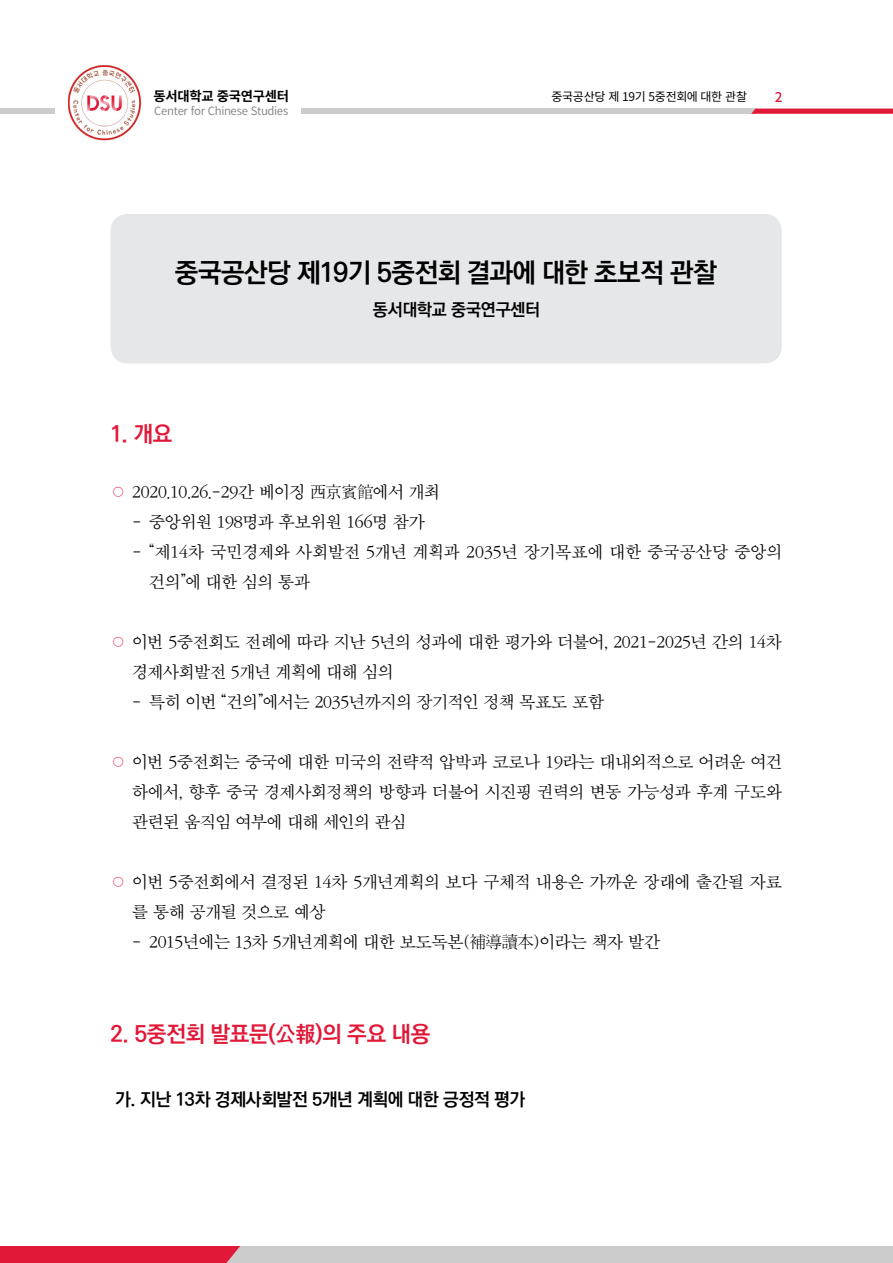
<style>
.page{position:relative;width:893px;height:1263px;background:#fff}
.page>*{position:absolute;margin:0;border:0;box-sizing:border-box;transform-origin:0 0}
.t1{font:27px "Ko Pub World Dotum PB";letter-spacing:-.02em;color:#000}
.t2{font:22.5px "Ko Pub World Dotum PB";letter-spacing:-.01em;color:#e11837}
.t3{font:18px "Ko Pub World Dotum PB";letter-spacing:-.02em;color:#000}
.t4{font:17.25px/30px "SMSS Myung Jo 10 Std";letter-spacing:-.09em;color:#000}
.t5{font:17.25px "Ko Pub World Dotum PB";letter-spacing:-.015em;color:#000}
.t6{font:500 13.5px "Noto Sans CJ Kkr";color:#e11837}
.t7{font:700 13.35px "Noto Sans CJ Kkr";letter-spacing:-.02em;color:#000}
.t8{font:12px "Noto Sans CJ Kkr";letter-spacing:-.02em;color:#000}
.t9{font:600 11.4px "Noto Sans CJ Kkr";letter-spacing:-.025em;color:#808080}
.s1{color:#e11837}
</style>
<div class="page">
<div style="left:301px;top:109px;width:455px;height:5px;background:#ccc"></div>
<div style="left:0;top:109px;width:55px;height:5px;background:#ccc"></div>
<div style="left:0;top:1246px;width:893px;height:17px;background:#ccc"></div>
<div style="left:0;top:1246px;width:240px;height:17px;background:#e11837"></div>
<svg style="left:751px;top:109px;width:142px;height:5px"></svg>
<img style="left:68px;top:65px;width:73px;height:76px">
<div style="left:111px;top:214px;width:671px;height:149px;background:#e6e7e9;border-radius:17px"></div>
<p class="t7" style="left:154px;top:89px;width:137px">동서대학교 중국연구센터</p>
<p class="t9" style="left:154px;top:104px;width:136px">Center for Chinese Studies</p>
<p class="t8" style="left:551px;top:90px;width:197px">중국공산당 제 19기 5중전회에 대한 관찰</p>
<p class="t6" style="left:775px;top:89px;width:9px">2</p>
<h1 class="t1" style="left:175px;top:253px;width:543px">중국공산당 제19기 5중전회 결과에 대한 초보적 관찰</h1>
<p class="t5" style="left:373px;top:297px;width:169px">동서대학교 중국연구센터</p>
<h2 class="t2" style="left:110px;top:418px;width:64px">1. 개요</h2>
<p class="t4" style="left:110px;top:478px;width:333px"><span class="s1">○</span> 2020.10.26.-29간 베이징 西京賓館에서 개최</p>
<p class="t4" style="left:131px;top:508px;width:295px">- 중앙위원 198명과 후보위원 166명 참가</p>
<p class="t4" style="left:149px;top:538px;width:636px;text-indent:-17px">- “제14차 국민경제와 사회발전 5개년 계획과 2035년 장기목표에 대한 중국공산당 중앙의 건의”에 대한 심의 통과</p>
<p class="t4" style="left:131px;top:628px;width:652px;text-indent:-22px"><span class="s1">○</span> 이번 5중전회도 전례에 따라 지난 5년의 성과에 대한 평가와 더불어, 2021-2025년 간의 14차 경제사회발전 5개년 계획에 대해 심의</p>
<p class="t4" style="left:131px;top:688px;width:475px">- 특히 이번 “건의”에서는 2035년까지의 장기적인 정책 목표도 포함</p>
<p class="t4" style="left:132px;top:748px;width:653px;text-align:justify;text-indent:-22px"><span class="s1">○</span> 이번 5중전회는 중국에 대한 미국의 전략적 압박과 코로나 19라는 대내외적으로 어려운 여건 하에서, 향후 중국 경제사회정책의 방향과 더불어 시진핑 권력의 변동 가능성과 후계 구도와 관련된 움직임 여부에 대해 세인의 관심</p>
<p class="t4" style="left:132px;top:868px;width:652px;text-indent:-22px"><span class="s1">○</span> 이번 5중전회에서 결정된 14차 5개년계획의 보다 구체적 내용은 가까운 장래에 출간될 자료 를 통해 공개될 것으로 예상</p>
<p class="t4" style="left:131px;top:928px;width:531px">- 2015년에는 13차 5개년계획에 대한 보도독본(補導讀本)이라는 책자 발간</p>
<h2 class="t2" style="left:110px;top:1018px;width:321px">2. 5중전회 발표문(公報)의 주요 내용</h2>
<p class="t3" style="left:115px;top:1087px;width:411px">가. 지난 13차 경제사회발전 5개년 계획에 대한 긍정적 평가</p>
</div>
